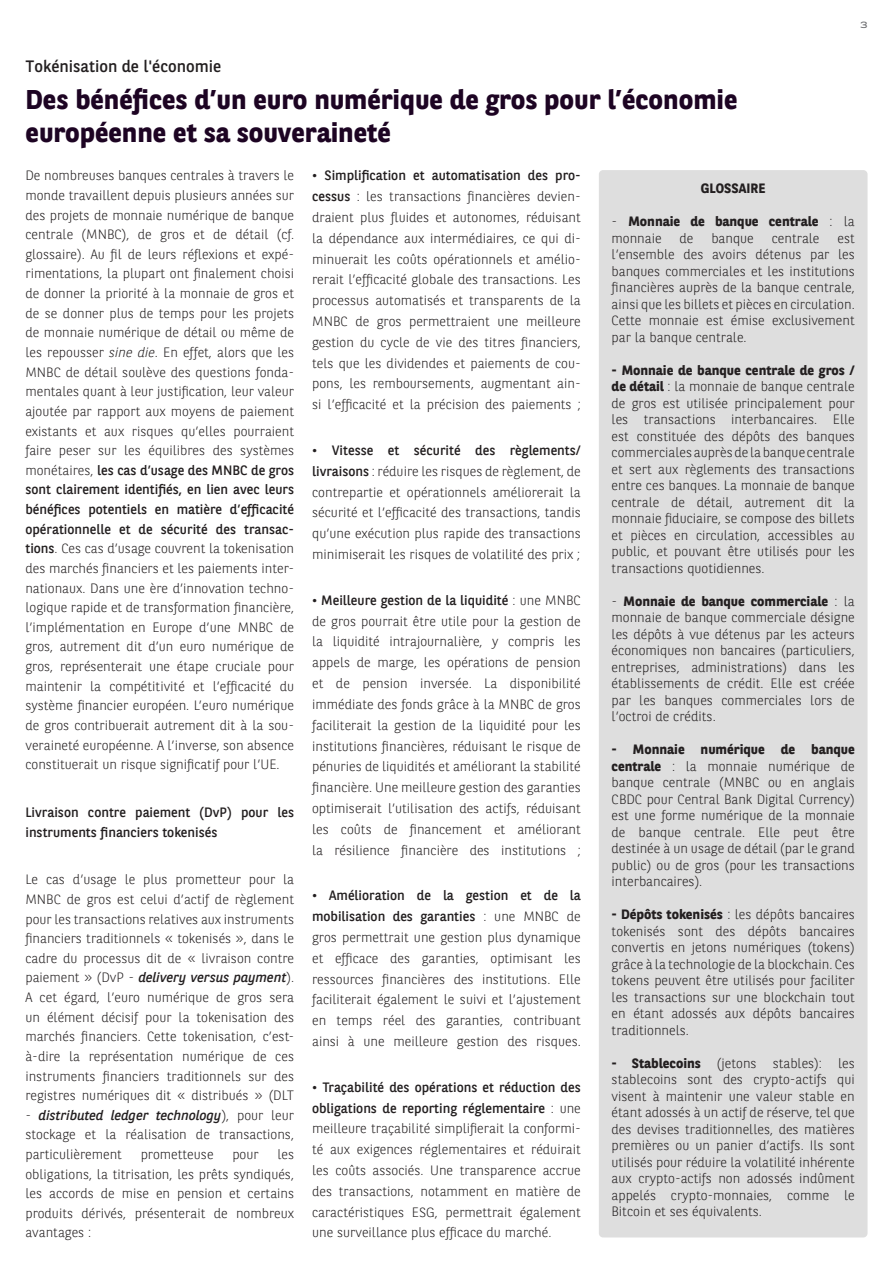
<style>
.page{position:relative;width:893px;height:1263px;background:#fff}
.page>*{position:absolute;margin:0;border:0;box-sizing:border-box;transform-origin:0 0}
.t1{font:700 27px/32.4px "BNPP Sans";color:#1d0423}
.t2{font:16.5px "BNPP Sans";color:#231f20}
.t3{font:300 13.5px/16.5px "BNPP Sans";color:#231f20;text-align:justify}
.t4{font:13.5px/19.6px "BNPP Sans";color:#231f20}
.t5{font:700 13.5px/16.5px "BNPP Sans";color:#231f20}
.t6{font:9px "BNPP Title Sans";color:#6c6d70}
.s1{font-weight:300}
.s2{font-style:italic}
.s3{font-weight:400}
.s4{font-weight:400;font-style:italic}
.s5{font-weight:700}
</style>
<div class="page">
<div style="left:599px;top:170px;width:268px;height:1067px;background:#dedede;border-radius:4px"></div>
<p class="t6" style="left:860px;top:19px;width:9px">3</p>
<p class="t2" style="left:26px;top:55px;width:197px">Tokénisation de l'économie</p>
<p class="t1" style="left:26px;top:83px;width:714px">Des bénéfices d’un euro numérique de gros pour l’économie européenne et sa souveraineté</p>
<p class="t5" style="left:701px;top:180px;width:66px">GLOSSAIRE</p>
<p class="t5" style="left:612px;top:213px;width:245px"><span class="s1">-</span> Monnaie de banque centrale <span class="s1">: la monnaie</span></p>
<p class="t3" style="left:25px;top:165px;width:270px;line-height:19.6px">De nombreuses banques centrales à travers le monde travaillent depuis plusieurs années sur des projets de monnaie numérique de banque centrale (MNBC), de gros et de détail (cf. glossaire). Au fil de leurs réflexions et expé&shy;rimentations, la plupart ont finalement choisi de donner la priorité à la monnaie de gros et de se donner plus de temps pour les projets de monnaie numérique de détail ou même de les repousser <span class="s2">sine die</span>. En effet, alors que les MNBC de détail soulève des questions fonda&shy;mentales quant à leur justification, leur valeur ajoutée par rapport aux moyens de paiement existants et aux risques qu’elles pourraient faire peser sur les équilibres des systèmes monétaires, <span class="s3">les cas d’usage des MNBC de gros sont clairement identifiés, en lien avec leurs bénéfices potentiels en matière d’efficacité opérationnelle et de sécurité des transac&shy;tions</span>. Ces cas d’usage couvrent la tokenisation des marchés financiers et les paiements inter&shy;nationaux. Dans une ère d’innovation techno&shy;logique rapide et de transformation financière, l’implémentation en Europe d’une MNBC de gros, autrement dit d’un euro numérique de gros, représenterait une étape cruciale pour maintenir la compétitivité et l’efficacité du système financier européen. L’euro numérique de gros contribuerait autrement dit à la sou&shy;veraineté européenne. A l’inverse, son absence constituerait un risque significatif pour l’UE.</p>
<p class="t4" style="left:25px;top:802px;width:270px">Livraison contre paiement (DvP) pour les instruments financiers tokenisés</p>
<p class="t3" style="left:25px;top:869px;width:270px;line-height:19.6px">Le cas d’usage le plus prometteur pour la MNBC de gros est celui d’actif de règlement pour les transactions relatives aux instruments financiers traditionnels « tokenisés », dans le cadre du processus dit de « livraison contre paiement » (DvP - <span class="s4">delivery versus payment</span>).<br>A cet égard, l’euro numérique de gros sera un élément décisif pour la tokenisation des marchés financiers. Cette tokenisation, c’est&shy;à-dire la représentation numérique de ces instruments financiers traditionnels sur des registres numériques dit « distribués » (DLT</p>
<p class="t3" style="left:25px;top:1104px;width:270px;line-height:19.6px">- <span class="s4">distributed ledger technology</span>), pour leur stockage et la réalisation de transactions, particulièrement</p>
<p class="t3" style="left:312px;top:165px;width:270px;line-height:20.9px"><span class="s3">• Simplification et automatisation des pro&shy;cessus</span> : les transactions financières devien&shy;draient plus fluides et autonomes, réduisant la dépendance aux intermédiaires, ce qui di&shy;minuerait les coûts opérationnels et amélio&shy;rerait l’efficacité globale des transactions. Les processus automatisés et transparents de la MNBC de gros permettraient une meilleure gestion du cycle de vie des titres financiers, tels que les dividendes et paiements de cou&shy;pons, les remboursements, augmentant ain&shy;si l’efficacité et la précision des paiements ;</p>
<p class="t3" style="left:312px;top:439px;width:270px;line-height:20.9px"><span class="s3">• Vitesse et sécurité des règlements/ livraisons</span> : réduire les risques de règlement, de contrepartie et opérationnels améliorerait la sécurité et l’efficacité des transactions, tandis qu’une exécution plus rapide des transactions minimiserait les risques de volatilité des prix ;</p>
<p class="t3" style="left:312px;top:589px;width:270px;line-height:20.9px"><span class="s3">• Meilleure gestion de la liquidité</span> : une MNBC de gros pourrait être utile pour la gestion de la liquidité intrajournalière, y compris les appels de marge, les opérations de pension et de pension inversée. La disponibilité immédiate des fonds grâce à la MNBC de gros faciliterait la gestion de la liquidité pour les institutions financières, réduisant le risque de pénuries de liquidités et améliorant la stabilité financière. Une meilleure gestion des garanties optimiserait l’utilisation des actifs, réduisant les coûts de financement et améliorant la résilience financière des institutions ;</p>
<p class="t3" style="left:312px;top:885px;width:270px;line-height:20.9px"><span class="s3">• Amélioration de la gestion et de la mobilisation des garanties</span> : une MNBC de gros permettrait une gestion plus dynamique et efficace des garanties, optimisant les ressources financières des institutions. Elle faciliterait également le suivi et l’ajustement en temps réel des garanties, contribuant ainsi à une meilleure gestion des risques.</p>
<p class="t3" style="left:312px;top:1076px;width:270px;line-height:20.9px"><span class="s3">• Traçabilité des opérations et réduction des obligations de reporting réglementaire</span> : une meilleure traçabilité simplifierait la conformi&shy;té aux exigences réglementaires et réduirait les coûts associés. Une transparence accrue des transactions, notamment en matière de caractéristiques ESG, permettrait également une surveillance plus efficace du marché.</p>
<p class="t3" style="left:679px;top:229px;width:15px">de</p>
<p class="t3" style="left:711px;top:229px;width:44px">banque</p>
<p class="t3" style="left:772px;top:229px;width:49px">centrale</p>
<p class="t3" style="left:612px;top:229px;width:245px;text-indent:226px">est l’ensemble des avoirs détenus par les banques commerciales et les institutions financières auprès de la banque centrale, ainsi que les billets et pièces en circulation.<br>Cette monnaie est émise exclusivement par la banque centrale.</p>
<p class="t3" style="left:612px;top:361px;width:245px"><span class="s5">- Monnaie de banque centrale de gros / de détail</span> : la monnaie de banque centrale de gros est utilisée principalement pour les transactions interbancaires. Elle est constituée des dépôts des banques commerciales auprès de la banque centrale et sert aux règlements des transactions entre ces banques. La monnaie de banque centrale de détail, autrement dit la monnaie fiduciaire, se compose des billets et pièces en circulation, accessibles au public, et pouvant être utilisés pour les transactions quotidiennes.</p>
<p class="t3" style="left:612px;top:592px;width:245px">- <span class="s5">Monnaie de banque commerciale</span> : la monnaie de banque commerciale désigne les dépôts à vue détenus par les acteurs économiques non bancaires (particuliers, entreprises, administrations) dans les établissements de crédit. Elle est créée par les banques commerciales lors de l’octroi de crédits.</p>
<p class="t3" style="left:612px;top:740px;width:245px"><span class="s5">- Monnaie numérique de banque centrale</span> : la monnaie numérique de banque centrale (MNBC ou en anglais CBDC pour Central Bank Digital Currency) est une forme numérique de la monnaie de banque centrale. Elle peut être destinée à un usage de détail (par le grand public) ou de gros (pour les transactions interbancaires).</p>
<p class="t3" style="left:612px;top:905px;width:245px"><span class="s5">- Dépôts tokenisés</span> : les dépôts bancaires tokenisés sont des dépôts bancaires convertis en jetons numériques (tokens) grâce à la technologie de la blockchain. Ces tokens peuvent être utilisés pour faciliter les transactions sur une blockchain tout en étant adossés aux dépôts bancaires traditionnels.</p>
<p class="t3" style="left:612px;top:1054px;width:245px"><span class="s5">- Stablecoins</span> (jetons stables): les stablecoins sont des crypto-actifs qui visent à maintenir une valeur stable en étant adossés à un actif de réserve, tel que des devises traditionnelles, des matières premières ou un panier d’actifs. Ils sont utilisés pour réduire la volatilité inhérente aux crypto-actifs non adossés indûment appelés crypto-monnaies, comme le Bitcoin et ses équivalents.</p>
<p class="t3" style="left:25px;top:1144px;width:270px;line-height:19.6px;text-indent:252px">les obligations, la titrisation, les prêts syndiqués, les accords de mise en pension et certains produits dérivés, présenterait de nombreux avantages :</p>
<p class="t3" style="left:141px;top:1145px;width:74px">prometteuse</p>
<p class="t3" style="left:232px;top:1145px;width:28px">pour</p>
</div>
